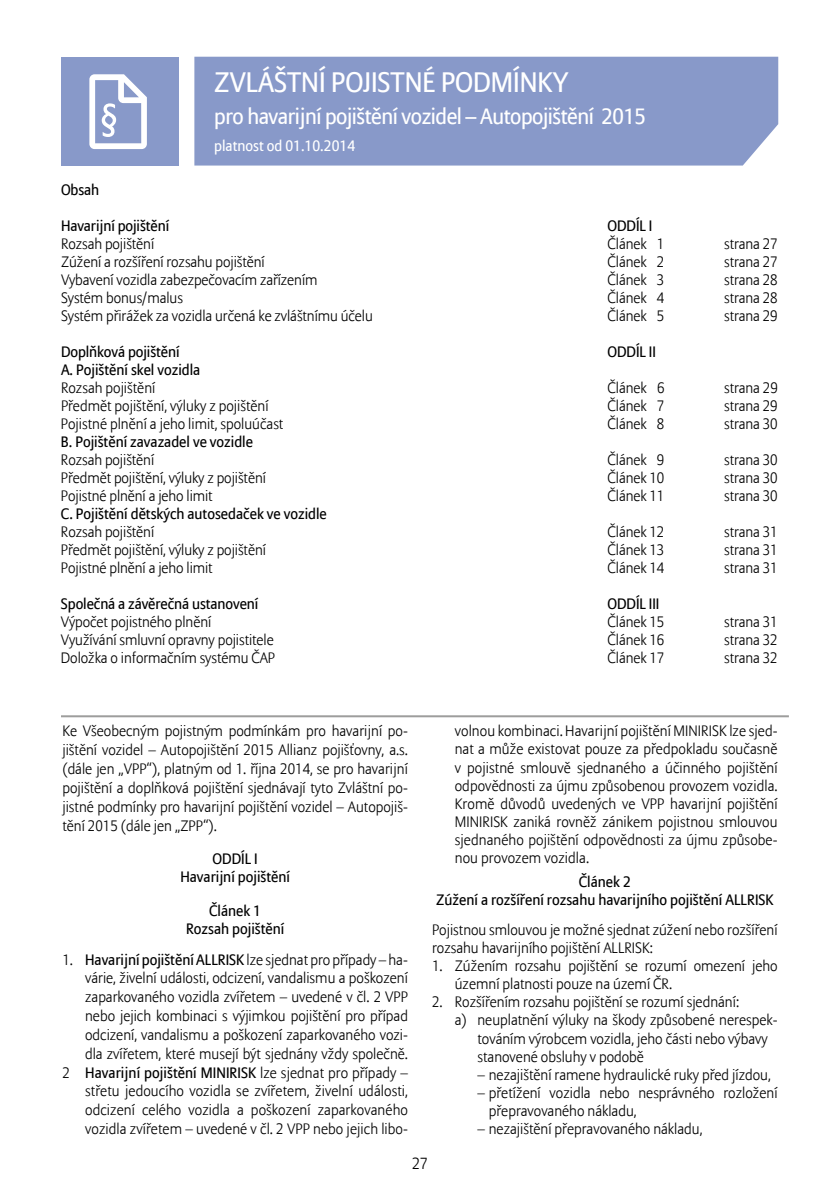
<style>
.page{position:relative;width:840px;height:1191px;background:#fff}
.page>*{position:absolute;margin:0;border:0;box-sizing:border-box;transform-origin:0 0}
.t1{font:28px "Allianz Sans";color:#fff}
.t2{font:22px "Allianz Sans";letter-spacing:-.02em;color:#fff}
.t3{font:300 16px "Allianz Sans";color:#000}
.t4{font:300 15px/18.8px "Allianz Sans";color:#000}
.t5{font:15px/18.8px "Allianz Sans";color:#000;text-align:center}
.t6{font:15px "Allianz Sans";color:#fff}
.s1{font-weight:400}
</style>
<div class="page">
<div style="left:194px;top:57px;width:583px;height:108px;background:#8899c9"></div>
<div style="left:61px;top:57px;width:118px;height:108px;background:#8899c9"></div>
<svg style="left:89px;top:74px;width:58px;height:75px"></svg>
<hr style="left:61px;top:715px;width:727px;height:2px;background:#9d9d9c">
<h1 class="t1" style="left:214px;top:65px;width:355px">ZVLÁŠTNÍ POJISTNÉ PODMÍNKY</h1>
<h2 class="t2" style="left:214px;top:103px;width:433px">pro havarijní pojištění vozidel – Autopojištění 2015</h2>
<p class="t6" style="left:214px;top:137px;width:142px">platnost od 01.10.2014</p>
<p class="t5" style="left:61px;top:181px;width:40px">Obsah</p>
<p class="t5" style="left:61px;top:217px;width:110px">Havarijní pojištění</p>
<p class="t5" style="left:607px;top:217px;width:46px">ODDÍL I</p>
<p class="t4" style="left:61px;top:235px;width:95px">Rozsah pojištění</p>
<p class="t4" style="left:607px;top:235px;width:58px">Článek 1</p>
<p class="t4" style="left:723px;top:235px;width:55px">strana 27</p>
<p class="t4" style="left:61px;top:253px;width:205px">Zúžení a rozšíření rozsahu pojištění</p>
<p class="t4" style="left:607px;top:253px;width:58px">Článek 2</p>
<p class="t4" style="left:723px;top:253px;width:55px">strana 27</p>
<p class="t4" style="left:61px;top:271px;width:258px">Vybavení vozidla zabezpečovacím zařízením</p>
<p class="t4" style="left:607px;top:271px;width:58px">Článek 3</p>
<p class="t4" style="left:723px;top:271px;width:55px">strana 28</p>
<p class="t4" style="left:61px;top:289px;width:123px">Systém bonus/malus</p>
<p class="t4" style="left:607px;top:289px;width:58px">Článek 4</p>
<p class="t4" style="left:723px;top:289px;width:55px">strana 28</p>
<p class="t4" style="left:61px;top:307px;width:313px">Systém přirážek za vozidla určená ke zvláštnímu účelu</p>
<p class="t4" style="left:607px;top:307px;width:58px">Článek 5</p>
<p class="t4" style="left:723px;top:307px;width:55px">strana 29</p>
<p class="t5" style="left:61px;top:343px;width:120px">Doplňková pojištění</p>
<p class="t5" style="left:607px;top:343px;width:50px">ODDÍL II</p>
<p class="t5" style="left:61px;top:361px;width:141px">A. Pojištění skel vozidla</p>
<p class="t4" style="left:61px;top:379px;width:96px">Rozsah pojištění</p>
<p class="t4" style="left:607px;top:379px;width:58px">Článek 6</p>
<p class="t4" style="left:723px;top:379px;width:55px">strana 29</p>
<p class="t4" style="left:61px;top:397px;width:209px">Předmět pojištění, výluky z pojištění</p>
<p class="t4" style="left:607px;top:397px;width:58px">Článek 7</p>
<p class="t4" style="left:723px;top:397px;width:55px">strana 29</p>
<p class="t4" style="left:61px;top:415px;width:224px">Pojistné plnění a jeho limit, spoluúčast</p>
<p class="t4" style="left:607px;top:415px;width:58px">Článek 8</p>
<p class="t4" style="left:723px;top:415px;width:55px">strana 30</p>
<p class="t5" style="left:61px;top:433px;width:193px">B. Pojištění zavazadel ve vozidle</p>
<p class="t4" style="left:61px;top:451px;width:95px">Rozsah pojištění</p>
<p class="t4" style="left:607px;top:451px;width:58px">Článek 9</p>
<p class="t4" style="left:723px;top:451px;width:55px">strana 30</p>
<p class="t4" style="left:61px;top:469px;width:206px">Předmět pojištění, výluky z pojištění</p>
<p class="t4" style="left:607px;top:469px;width:58px">Článek 10</p>
<p class="t4" style="left:723px;top:469px;width:55px">strana 30</p>
<p class="t4" style="left:61px;top:487px;width:153px">Pojistné plnění a jeho limit</p>
<p class="t4" style="left:607px;top:487px;width:58px">Článek 11</p>
<p class="t4" style="left:723px;top:487px;width:55px">strana 30</p>
<p class="t5" style="left:61px;top:505px;width:267px">C. Pojištění dětských autosedaček ve vozidle</p>
<p class="t4" style="left:61px;top:523px;width:95px">Rozsah pojištění</p>
<p class="t4" style="left:607px;top:523px;width:58px">Článek 12</p>
<p class="t4" style="left:723px;top:523px;width:55px">strana 31</p>
<p class="t4" style="left:61px;top:541px;width:206px">Předmět pojištění, výluky z pojištění</p>
<p class="t4" style="left:607px;top:541px;width:58px">Článek 13</p>
<p class="t4" style="left:723px;top:541px;width:55px">strana 31</p>
<p class="t4" style="left:61px;top:559px;width:153px">Pojistné plnění a jeho limit</p>
<p class="t4" style="left:607px;top:559px;width:58px">Článek 14</p>
<p class="t4" style="left:723px;top:559px;width:55px">strana 31</p>
<p class="t5" style="left:61px;top:595px;width:199px">Společná a závěrečná ustanovení</p>
<p class="t5" style="left:607px;top:595px;width:53px">ODDÍL III</p>
<p class="t4" style="left:61px;top:613px;width:152px">Výpočet pojistného plnění</p>
<p class="t4" style="left:607px;top:613px;width:58px">Článek 15</p>
<p class="t4" style="left:723px;top:613px;width:55px">strana 31</p>
<p class="t4" style="left:61px;top:631px;width:214px">Využívání smluvní opravny pojistitele</p>
<p class="t4" style="left:607px;top:631px;width:58px">Článek 16</p>
<p class="t4" style="left:723px;top:631px;width:55px">strana 32</p>
<p class="t4" style="left:61px;top:649px;width:215px">Doložka o informačním systému ČAP</p>
<p class="t4" style="left:607px;top:649px;width:58px">Článek 17</p>
<p class="t4" style="left:723px;top:649px;width:55px">strana 32</p>
<p class="t4" style="left:62px;top:722px;width:347px;text-align:justify">Ke Všeobecným pojistným podmínkám pro havarijní po&shy;jištění vozidel – Autopojištění 2015 Allianz pojišťovny, a.s. (dále jen „VPP“), platným od 1. října 2014, se pro havarijní pojištění a doplňková pojištění sjednávají tyto Zvláštní po&shy;jistné podmínky pro havarijní pojištění vozidel – Autopojiš&shy;tění 2015 (dále jen „ZPP“).</p>
<p class="t5" style="left:180px;top:849px;width:111px">ODDÍL I<br>Havarijní pojištění</p>
<p class="t5" style="left:186px;top:901px;width:100px">Článek 1<br>Rozsah pojištění</p>
<p class="t4" style="left:62px;top:950px;width:347px;text-align:right">1. <span class="s1">Havarijní pojištění ALLRISK</span> lze sjednat pro případy – ha&shy;várie, živelní události, odcizení, vandalismu a poškození zaparkovaného vozidla zvířetem – uvedené v čl. 2 VPP nebo jejich kombinaci s výjimkou pojištění pro případ odcizení, vandalismu a poškození zaparkovaného vozi-<br>dla zvířetem, které musejí být sjednány vždy společně.<br>2 <span class="s1">Havarijní pojištění MINIRISK</span> lze sjednat pro případy – střetu jedoucího vozidla se zvířetem, živelní události, odcizení celého vozidla a poškození zaparkovaného vozidla zvířetem – uvedené v čl. 2 VPP nebo jejich libo-</p>
<p class="t4" style="left:454px;top:722px;width:324px;line-height:18.2px;text-align:justify">volnou kombinaci. Havarijní pojištění MINIRISK lze sjed&shy;nat a může existovat pouze za předpokladu současně v pojistné smlouvě sjednaného a účinného pojištění odpovědnosti za újmu způsobenou provozem vozidla.<br>Kromě důvodů uvedených ve VPP havarijní pojištění MINIRISK zaniká rovněž zánikem pojistnou smlouvou sjednaného pojištění odpovědnosti za újmu způsobe&shy;nou provozem vozidla.</p>
<p class="t5" style="left:436px;top:873px;width:338px;line-height:18.2px">Článek 2<br>Zúžení a rozšíření rozsahu havarijního pojištění ALLRISK</p>
<p class="t4" style="left:432px;top:921px;width:347px;line-height:18.2px">Pojistnou smlouvou je možné sjednat zúžení nebo rozšíření rozsahu havarijního pojištění ALLRISK:</p>
<p class="t4" style="left:454px;top:957px;width:324px;line-height:18.2px;text-indent:-23px">1. Zúžením rozsahu pojištění se rozumí omezení jeho územní platnosti pouze na území ČR.</p>
<p class="t4" style="left:432px;top:993px;width:308px">2. Rozšířením rozsahu pojištění se rozumí sjednání:</p>
<p class="t4" style="left:454px;top:1011px;width:324px">a) neuplatnění výluky na škody způsobené nerespek-</p>
<p class="t4" style="left:477px;top:1029px;width:292px">továním výrobcem vozidla, jeho části nebo výbavy</p>
<p class="t4" style="left:477px;top:1047px;width:168px">stanovené obsluhy v podobě</p>
<p class="t4" style="left:477px;top:1065px;width:295px">– nezajištění ramene hydraulické ruky před jízdou,</p>
<p class="t4" style="left:488px;top:1084px;width:290px;line-height:18.2px;text-indent:-11px">– přetížení vozidla nebo nesprávného rozložení přepravovaného nákladu,</p>
<p class="t4" style="left:477px;top:1120px;width:226px">– nezajištění přepravovaného nákladu,</p>
<p class="t3" style="left:412px;top:1154px;width:17px">27</p>
</div>
